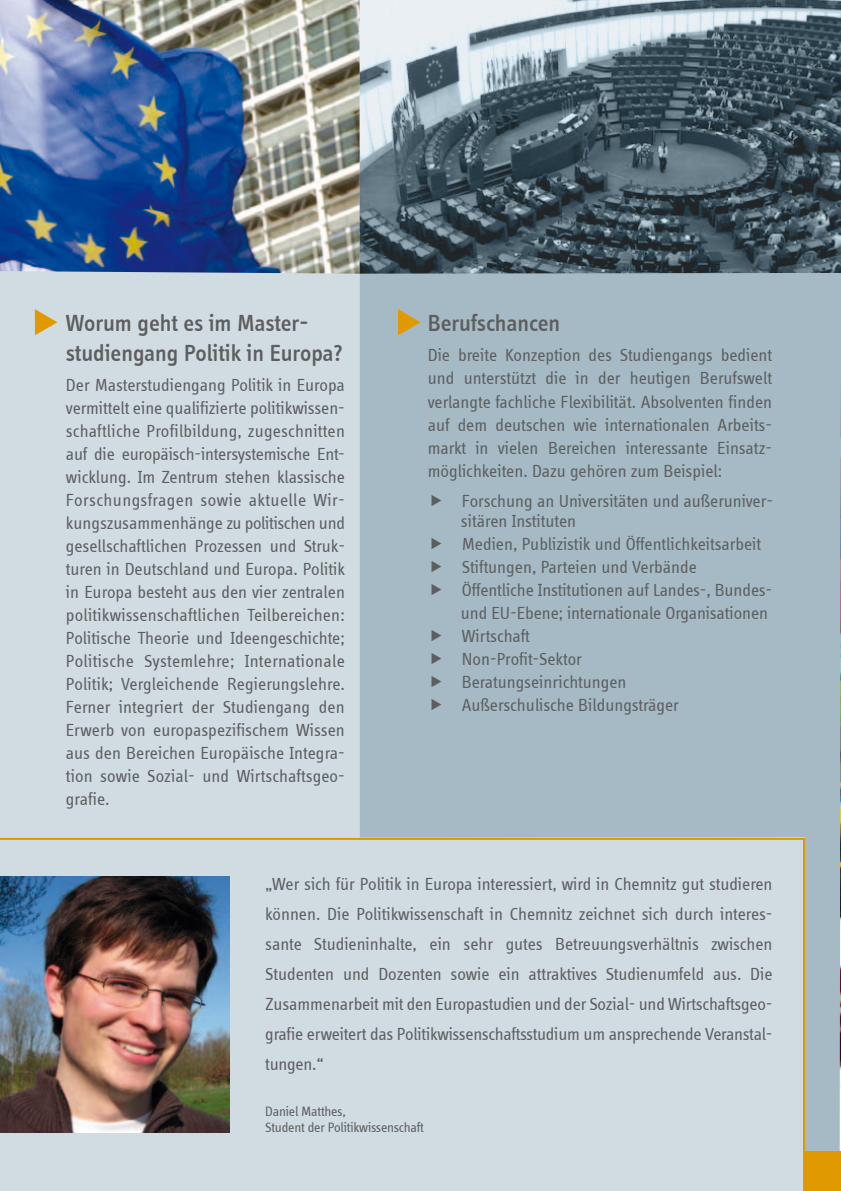
<style>
.page{position:relative;width:841px;height:1191px;background:#d1dce2}
.page>*{position:absolute;margin:0;border:0;box-sizing:border-box;transform-origin:0 0}
.t1{font:500 24px/30px "Info Disp";color:#5d5e60}
.t2{font:18px/23px "Info Disp";letter-spacing:-.005em;color:#5d5e60;text-align:justify}
.t3{font:14px/16px "Info Disp";letter-spacing:-.015em;color:#5d5e60}
</style>
<div class="page">
<div style="left:360px;top:274px;width:481px;height:563px;background:#a5bac4"></div>
<svg style="left:0;top:837px;width:839px;height:314px"></svg>
<svg style="left:35px;top:309px;width:22px;height:26px"></svg>
<img style="left:839px;top:374px;width:2px;height:777px">
<div style="left:803px;top:1151px;width:38px;height:40px;background:#e19900"></div>
<img style="left:0;top:876px;width:230px;height:256px">
<img style="left:0;top:0;width:841px;height:274px">
<svg style="left:398px;top:309px;width:22px;height:26px"></svg>
<svg style="left:432px;top:494px;width:9px;height:12px"></svg>
<svg style="left:432px;top:537px;width:9px;height:12px"></svg>
<svg style="left:432px;top:560px;width:9px;height:12px"></svg>
<svg style="left:432px;top:583px;width:9px;height:12px"></svg>
<svg style="left:432px;top:629px;width:9px;height:12px"></svg>
<svg style="left:432px;top:652px;width:9px;height:12px"></svg>
<svg style="left:432px;top:675px;width:9px;height:12px"></svg>
<svg style="left:432px;top:698px;width:9px;height:12px"></svg>
<h1 class="t1" style="left:66px;top:308px;width:278px">Worum geht es im Master&shy;studiengang Politik in Europa?</h1>
<p class="t2" style="left:66px;top:373px;width:281px">Der Masterstudiengang Politik in Europa vermittelt eine qualifizierte politikwissen&shy;schaftliche Profilbildung, zugeschnitten auf die europäisch-intersystemische Ent&shy;wicklung. Im Zentrum stehen klassische Forschungsfragen sowie aktuelle Wir&shy;kungszusammenhänge zu politischen und gesellschaftlichen Prozessen und Struk&shy;turen in Deutschland und Europa. Politik in Europa besteht aus den vier zentralen politikwissenschaftlichen Teilbereichen:<br>Politische Theorie und Ideengeschichte; Politische Systemlehre; Internationale Politik; Vergleichende Regierungslehre.<br>Ferner integriert der Studiengang den Erwerb von europaspezifischem Wissen aus den Bereichen Europäische Integra&shy;tion sowie Sozial- und Wirtschaftsgeo&shy;grafie.</p>
<h1 class="t1" style="left:428px;top:308px;width:134px">Berufschancen</h1>
<p class="t2" style="left:428px;top:344px;width:346px">Die breite Konzeption des Studiengangs bedient und unterstützt die in der heutigen Berufswelt verlangte fachliche Flexibilität. Absolventen finden auf dem deutschen wie internationalen Arbeits&shy;markt in vielen Bereichen interessante Einsatz&shy;möglichkeiten. Dazu gehören zum Beispiel:</p>
<p class="t2" style="left:461px;top:490px;width:314px;line-height:20px">Forschung an Universitäten und außeruniver&shy;sitären Instituten</p>
<p class="t2" style="left:461px;top:532px;width:313px;text-align:left">Medien, Publizistik und Öffentlichkeitsarbeit Stiftungen, Parteien und Verbände Öffentliche Institutionen auf Landes-, Bundes&shy;und EU-Ebene; internationale Organisationen Wirtschaft<br>Non-Profit-Sektor<br>Beratungseinrichtungen<br>Außerschulische Bildungsträger</p>
<p class="t2" style="left:265px;top:869px;width:509px;line-height:30px">„Wer sich für Politik in Europa interessiert, wird in Chemnitz gut studieren können. Die Politikwissenschaft in Chemnitz zeichnet sich durch interes&shy;sante Studieninhalte, ein sehr gutes Betreuungsverhältnis zwischen Studenten und Dozenten sowie ein attraktives Studienumfeld aus. Die Zusammenarbeit mit den Europastudien und der Sozial- und Wirtschaftsgeo&shy;grafie erweitert das Politikwissenschaftsstudium um ansprechende Veranstal&shy;tungen.“</p>
<p class="t3" style="left:265px;top:1103px;width:160px">Daniel Matthes,<br>Student der Politikwissenschaft</p>
</div>
